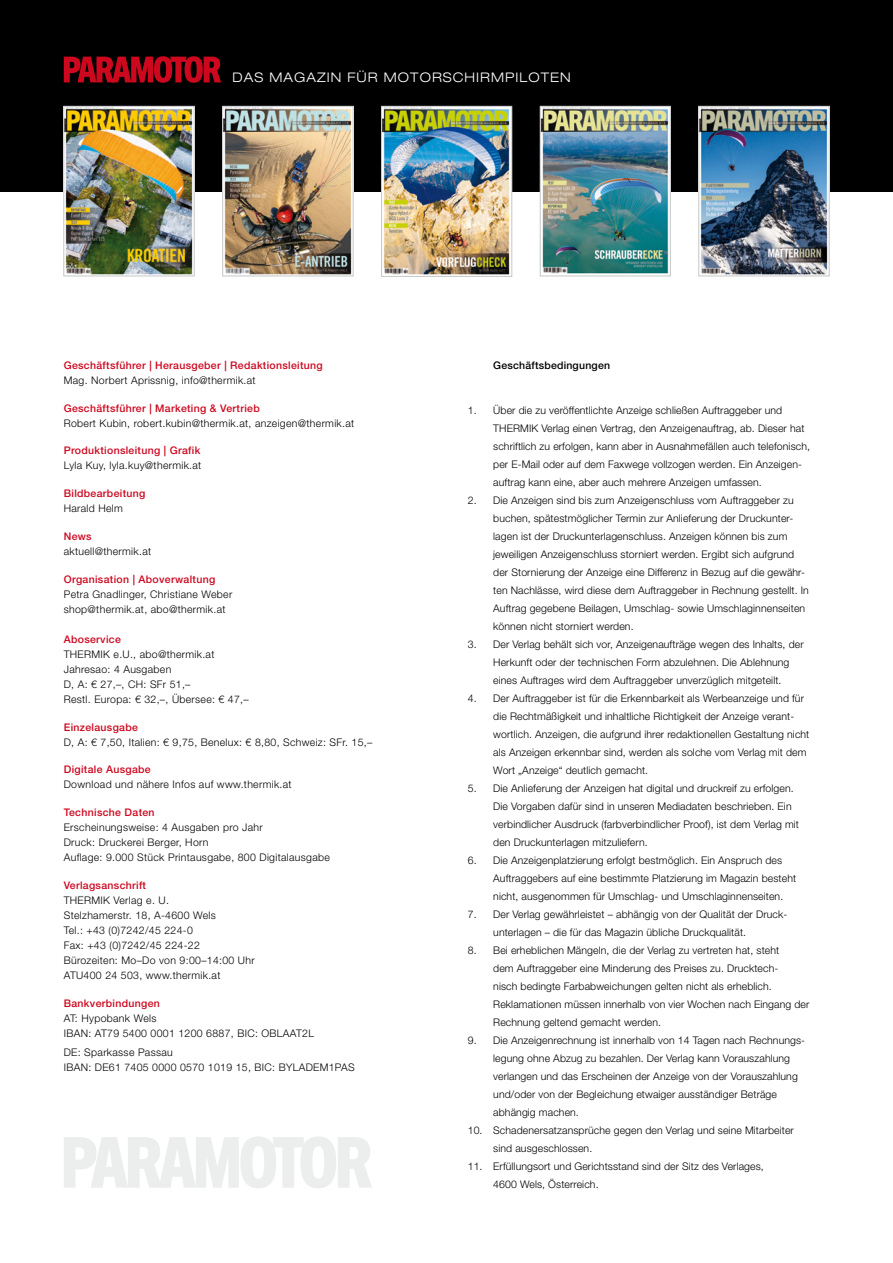
<style>
.page{position:relative;width:893px;height:1263px;background:#fff}
.page>*{position:absolute;margin:0;border:0;box-sizing:border-box;transform-origin:0 0}
.tabelle_bold{font:300 expanded 13.2px "Helvetica Neue LT Std";letter-spacing:.08em;color:#fff}
.Fließtext{font:300 10.5px/18px "Helvetica Neue LT Std";letter-spacing:.01em;color:#000}
.Fließtext-2{font:300 10.5px/15px "Helvetica Neue LT Std";letter-spacing:.03em;color:#000}
.Fließtext-3{font:500 10.5px/15px "Helvetica Neue LT Std";letter-spacing:.03em;color:#cd071e}
.Fließtext-4{font:500 10.5px "Helvetica Neue LT Std";letter-spacing:.02em;color:#000}
.s1{font-weight:300;color:#000}
</style>
<div class="page">
<div style="left:0;top:0;width:893px;height:191px;background:#000"></div>
<svg style="left:64px;top:56px;width:157px;height:27px"></svg>
<img style="left:66px;top:108px;width:126px;height:166px">
<div style="left:64px;top:106px;width:130px;height:170px;border:1px solid #c6c7c8"></div>
<img style="left:224px;top:108px;width:127px;height:166px">
<div style="left:222px;top:106px;width:131px;height:170px;border:1px solid #c6c7c8"></div>
<img style="left:383px;top:108px;width:127px;height:167px">
<div style="left:381px;top:106px;width:131px;height:171px;border:1px solid #c6c7c8"></div>
<img style="left:542px;top:108px;width:127px;height:166px">
<div style="left:540px;top:106px;width:131px;height:170px;border:1px solid #c6c7c8"></div>
<img style="left:700px;top:108px;width:127px;height:166px">
<div style="left:698px;top:106px;width:131px;height:170px;border:1px solid #c6c7c8"></div>
<svg style="left:64px;top:1137px;width:308px;height:51px"></svg>
<p class="tabelle_bold" style="left:233px;top:69px;width:340px">DAS MAGAZIN FÜR MOTORSCHIRMPILOTEN</p>
<p class="Fließtext-3" style="left:64px;top:358px;width:261px">Geschäftsführer | Herausgeber | Redaktionsleitung</p>
<p class="Fließtext-2" style="left:64px;top:372px;width:193px">Mag. Norbert Aprissnig, info@thermik.at</p>
<p class="Fließtext-3" style="left:64px;top:400px;width:198px">Geschäftsführer | Marketing &amp; Vertrieb</p>
<p class="Fließtext-2" style="left:64px;top:415px;width:292px">Robert Kubin, robert.kubin@thermik.at, anzeigen@thermik.at</p>
<p class="Fließtext-3" style="left:64px;top:443px;width:138px">Produktionsleitung | Grafik</p>
<p class="Fließtext-2" style="left:64px;top:458px;width:139px">Lyla Kuy, lyla.kuy@thermik.at</p>
<p class="Fließtext-3" style="left:64px;top:486px;width:83px">Bildbearbeitung<br><span class="s1">Harald Helm</span></p>
<p class="Fließtext-3" style="left:64px;top:529px;width:29px">News</p>
<p class="Fließtext-2" style="left:64px;top:543px;width:89px">aktuell@thermik.at</p>
<p class="Fließtext-3" style="left:64px;top:571px;width:153px">Organisation | Aboverwaltung</p>
<p class="Fließtext-2" style="left:64px;top:586px;width:170px">Petra Gnadlinger, Christiane Weber shop@thermik.at, abo@thermik.at</p>
<p class="Fließtext-3" style="left:64px;top:631px;width:59px">Aboservice</p>
<p class="Fließtext-2" style="left:64px;top:646px;width:152px">THERMIK e.U., abo@thermik.at</p>
<p class="Fließtext-2" style="left:64px;top:661px;width:109px">Jahresao: 4 Ausgaben</p>
<p class="Fließtext" style="left:64px;top:675px;width:128px">D, A: € 27,–, CH: SFr 51,–</p>
<p class="Fließtext-2" style="left:64px;top:691px;width:186px">Restl. Europa: € 32,–, Übersee: € 47,–</p>
<p class="Fließtext-3" style="left:64px;top:719px;width:76px">Einzelausgabe</p>
<p class="Fließtext-2" style="left:64px;top:734px;width:310px">D, A: € 7,50, Italien: € 9,75, Benelux: € 8,80, Schweiz: SFr. 15,–</p>
<p class="Fließtext-3" style="left:64px;top:762px;width:89px">Digitale Ausgabe</p>
<p class="Fließtext-2" style="left:64px;top:777px;width:229px">Download und nähere Infos auf www.thermik.at</p>
<p class="Fließtext-3" style="left:64px;top:805px;width:92px">Technische Daten</p>
<p class="Fließtext-2" style="left:64px;top:820px;width:200px">Erscheinungsweise: 4 Ausgaben pro Jahr</p>
<p class="Fließtext-2" style="left:64px;top:835px;width:146px">Druck: Druckerei Berger, Horn</p>
<p class="Fließtext-2" style="left:64px;top:850px;width:268px">Auflage: 9.000 Stück Printausgabe, 800 Digitalausgabe</p>
<p class="Fließtext-3" style="left:64px;top:877px;width:84px">Verlagsanschrift</p>
<p class="Fließtext-2" style="left:64px;top:892px;width:107px">THERMIK Verlag e. U.</p>
<p class="Fließtext-2" style="left:64px;top:907px;width:154px">Stelzhamerstr. 18, A-4600 Wels</p>
<p class="Fließtext-2" style="left:64px;top:922px;width:138px">Tel.: +43 (0)7242/45 224-0<br>Fax: +43 (0)7242/45 224-22</p>
<p class="Fließtext-2" style="left:64px;top:952px;width:192px">Bürozeiten: Mo–Do von 9:00–14:00 Uhr</p>
<p class="Fließtext-2" style="left:64px;top:967px;width:158px">ATU400 24 503, www.thermik.at</p>
<p class="Fließtext-3" style="left:64px;top:995px;width:98px">Bankverbindungen</p>
<p class="Fließtext-2" style="left:64px;top:1010px;width:252px">AT: Hypobank Wels<br>IBAN: AT79 5400 0001 1200 6887, BIC: OBLAAT2L</p>
<p class="Fließtext-2" style="left:64px;top:1044px;width:292px">DE: Sparkasse Passau<br>IBAN: DE61 7405 0000 0570 1019 15, BIC: BYLADEM1PAS</p>
<p class="Fließtext-4" style="left:493px;top:359px;width:118px">Geschäftsbedingungen</p>
<p class="Fließtext" style="left:493px;top:401px;width:318px;text-indent:-26px">1. Über die zu veröffentlichte Anzeige schließen Auftraggeber und THERMIK Verlag einen Vertrag, den Anzeigenauftrag, ab. Dieser hat schriftlich zu erfolgen, kann aber in Ausnahmefällen auch telefonisch, per E-Mail oder auf dem Faxwege vollzogen werden. Ein Anzeigen&shy;auftrag kann eine, aber auch mehrere Anzeigen umfassen.</p>
<p class="Fließtext" style="left:493px;top:491px;width:317px;text-indent:-26px">2. Die Anzeigen sind bis zum Anzeigenschluss vom Auftraggeber zu buchen, spätestmöglicher Termin zur Anlieferung der Druckunter&shy;lagen ist der Druckunterlagenschluss. Anzeigen können bis zum jeweiligen Anzeigenschluss storniert werden. Ergibt sich aufgrund der Stornierung der Anzeige eine Differenz in Bezug auf die gewähr&shy;ten Nachlässe, wird diese dem Auftraggeber in Rechnung gestellt. In Auftrag gegebene Beilagen, Umschlag- sowie Umschlaginnenseiten können nicht storniert werden.</p>
<p class="Fließtext" style="left:493px;top:635px;width:312px;text-indent:-26px">3. Der Verlag behält sich vor, Anzeigenaufträge wegen des Inhalts, der<br>Herkunft oder der technischen Form abzulehnen. Die Ablehnung eines Auftrages wird dem Auftraggeber unverzüglich mitgeteilt.</p>
<p class="Fließtext" style="left:493px;top:689px;width:318px;text-indent:-26px">4. Der Auftraggeber ist für die Erkennbarkeit als Werbeanzeige und für die Rechtmäßigkeit und inhaltliche Richtigkeit der Anzeige verant&shy;wortlich. Anzeigen, die aufgrund ihrer redaktionellen Gestaltung nicht als Anzeigen erkennbar sind, werden als solche vom Verlag mit dem Wort „Anzeige“ deutlich gemacht.</p>
<p class="Fließtext" style="left:493px;top:779px;width:307px;text-indent:-26px">5. Die Anlieferung der Anzeigen hat digital und druckreif zu erfolgen.<br>Die Vorgaben dafür sind in unseren Mediadaten beschrieben. Ein verbindlicher Ausdruck (farbverbindlicher Proof), ist dem Verlag mit den Druckunterlagen mitzuliefern.</p>
<p class="Fließtext" style="left:493px;top:851px;width:304px;text-indent:-26px">6. Die Anzeigenplatzierung erfolgt bestmöglich. Ein Anspruch des<br>Auftraggebers auf eine bestimmte Platzierung im Magazin besteht nicht, ausgenommen für Umschlag- und Umschlaginnenseiten.</p>
<p class="Fließtext" style="left:493px;top:905px;width:294px;text-indent:-26px">7. Der Verlag gewährleistet – abhängig von der Qualität der Druck&shy;unterlagen – die für das Magazin übliche Druckqualität.</p>
<p class="Fließtext" style="left:493px;top:941px;width:318px;text-indent:-26px">8. Bei erheblichen Mängeln, die der Verlag zu vertreten hat, steht<br>dem Auftraggeber eine Minderung des Preises zu. Drucktech-<br>nisch bedingte Farbabweichungen gelten nicht als erheblich.<br>Reklamationen müssen innerhalb von vier Wochen nach Eingang der Rechnung geltend gemacht werden.</p>
<p class="Fließtext" style="left:493px;top:1031px;width:313px;text-indent:-26px">9. Die Anzeigenrechnung ist innerhalb von 14 Tagen nach Rechnungs&shy;legung ohne Abzug zu bezahlen. Der Verlag kann Vorauszahlung verlangen und das Erscheinen der Anzeige von der Vorauszahlung und/oder von der Begleichung etwaiger ausständiger Beträge abhängig machen.</p>
<p class="Fließtext" style="left:493px;top:1121px;width:302px;text-indent:-26px">10. Schadenersatzansprüche gegen den Verlag und seine Mitarbeiter sind ausgeschlossen.</p>
<p class="Fließtext" style="left:493px;top:1157px;width:272px;text-indent:-26px">11. Erfüllungsort und Gerichtsstand sind der Sitz des Verlages,<br>4600 Wels, Österreich.</p>
</div>
